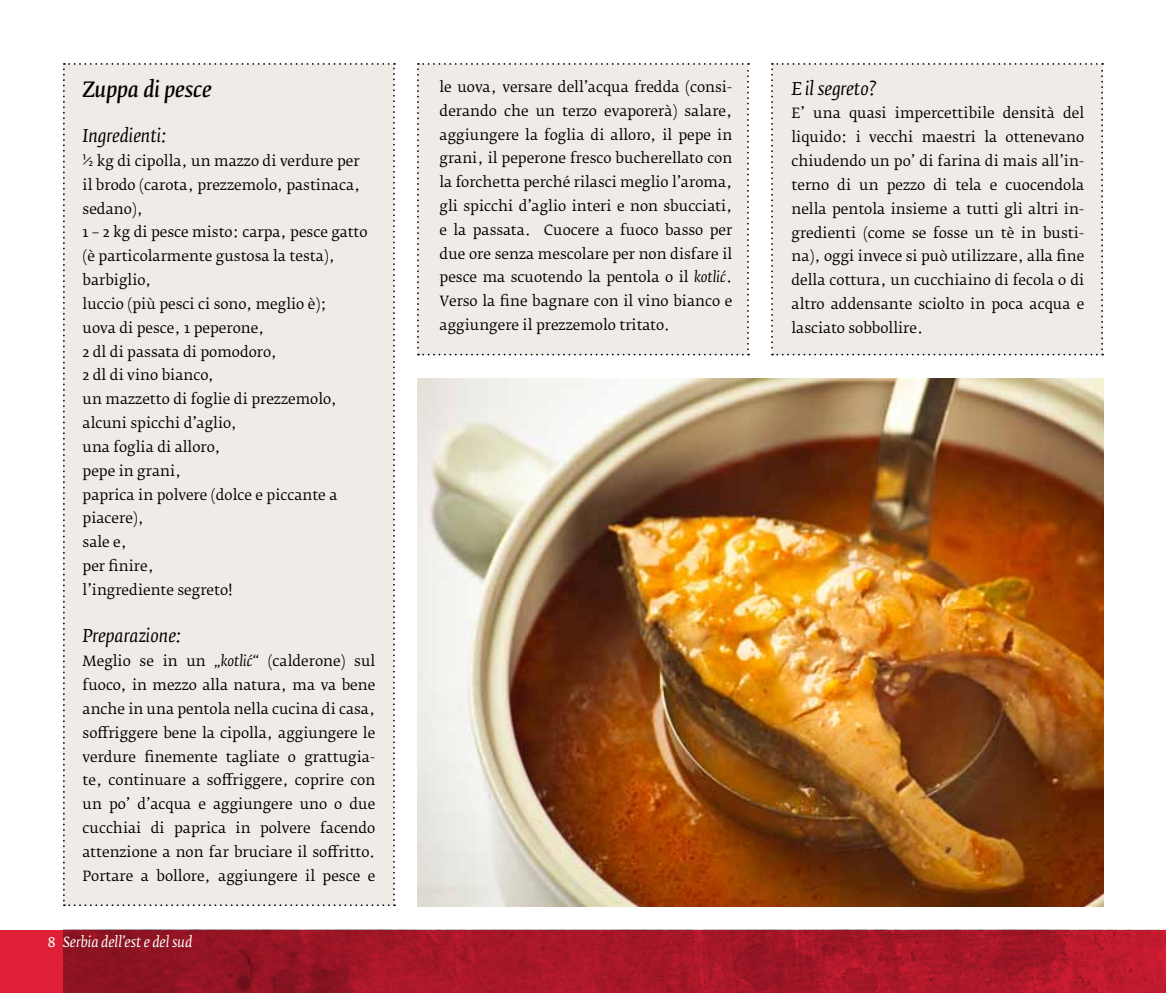
<style>
.page{position:relative;width:1166px;height:993px;background:#fff}
.page>*{position:absolute;margin:0;border:0;box-sizing:border-box;transform-origin:0 0}
.t1{font:italic 21px "Fedra Serif B Pro";color:#000}
.t2{font:italic 17.5px "Fedra Serif B Pro";color:#000}
.t3{font:14px/23.8px "Fedra Serif B Pro";color:#000;text-align:justify}
.t4{font:italic 14px "Fedra Serif B Pro";color:#fff}
.s1{font-style:italic}
.s2{font-family:"Fedra Serif A Pro";font-style:normal}
</style>
<div class="page">
<div style="left:0;top:929px;width:1166px;height:63px;background:#df1f35"></div>
<img style="left:63px;top:929px;width:1103px;height:63px">
<img style="left:417px;top:378px;width:687px;height:527px">
<div style="left:63px;top:63px;width:332px;height:842px;background:#efebe7"></div>
<div style="left:417px;top:63px;width:332px;height:292px;background:#efebe7"></div>
<div style="left:771px;top:63px;width:332px;height:292px;background:#efebe7"></div>
<h1 class="t1" style="left:83px;top:77px;width:130px">Zuppa di pesce</h1>
<p class="t2" style="left:83px;top:125px;width:85px">Ingredienti:</p>
<p class="t3" style="left:83px;top:149px;width:286px;text-align:left">½ kg di cipolla, un mazzo di verdure per il brodo (carota, prezzemolo, pastinaca, sedano),<br>1 – 2 kg di pesce misto: carpa, pesce gatto (è particolarmente gustosa la testa), barbiglio,<br>luccio (più pesci ci sono, meglio è);<br>uova di pesce, 1 peperone,<br>2 dl di passata di pomodoro,<br>2 dl di vino bianco,<br>un mazzetto di foglie di prezzemolo, alcuni spicchi d’aglio,<br>una foglia di alloro,<br>pepe in grani,<br>paprica in polvere (dolce e piccante a piacere),<br>sale e,<br>per finire,<br>l’ingrediente segreto!</p>
<p class="t2" style="left:83px;top:625px;width:100px">Preparazione:</p>
<p class="t3" style="left:83px;top:649px;width:294px">Meglio se in un <span class="s1">„kotlić“</span> (calderone) sul fuoco, in mezzo alla natura, ma va bene anche in una pentola nella cucina di casa, soffriggere bene la cipolla, aggiungere le verdure finemente tagliate o grattugia&shy;te, continuare a soffriggere, coprire con un po’ d’acqua e aggiungere uno o due cucchiai di paprica in polvere facendo attenzione a non far bruciare il soffritto.<br>Portare a bollore, aggiungere il pesce e</p>
<p class="t4" style="left:48px;top:933px;width:146px"><span class="s2">8</span> Serbia dell’est e del sud</p>
<p class="t3" style="left:439px;top:75px;width:294px">le uova, versare dell’acqua fredda (consi&shy;derando che un terzo evaporerà) salare, aggiungere la foglia di alloro, il pepe in grani, il peperone fresco bucherellato con la forchetta perché rilasci meglio l’aroma, gli spicchi d’aglio interi e non sbucciati, e la passata. Cuocere a fuoco basso per due ore senza mescolare per non disfare il pesce ma scuotendo la pentola o il <span class="s1">kotlić</span>.<br>Verso la fine bagnare con il vino bianco e aggiungere il prezzemolo tritato.</p>
<p class="t2" style="left:791px;top:77px;width:86px">E il segreto?</p>
<p class="t3" style="left:791px;top:102px;width:294px">E’ una quasi impercettibile densità del liquido: i vecchi maestri la ottenevano chiudendo un po’ di farina di mais all’in&shy;terno di un pezzo di tela e cuocendola nella pentola insieme a tutti gli altri in&shy;gredienti (come se fosse un tè in busti&shy;na), oggi invece si può utilizzare, alla fine della cottura, un cucchiaino di fecola o di altro addensante sciolto in poca acqua e lasciato sobbollire.</p>
</div>
